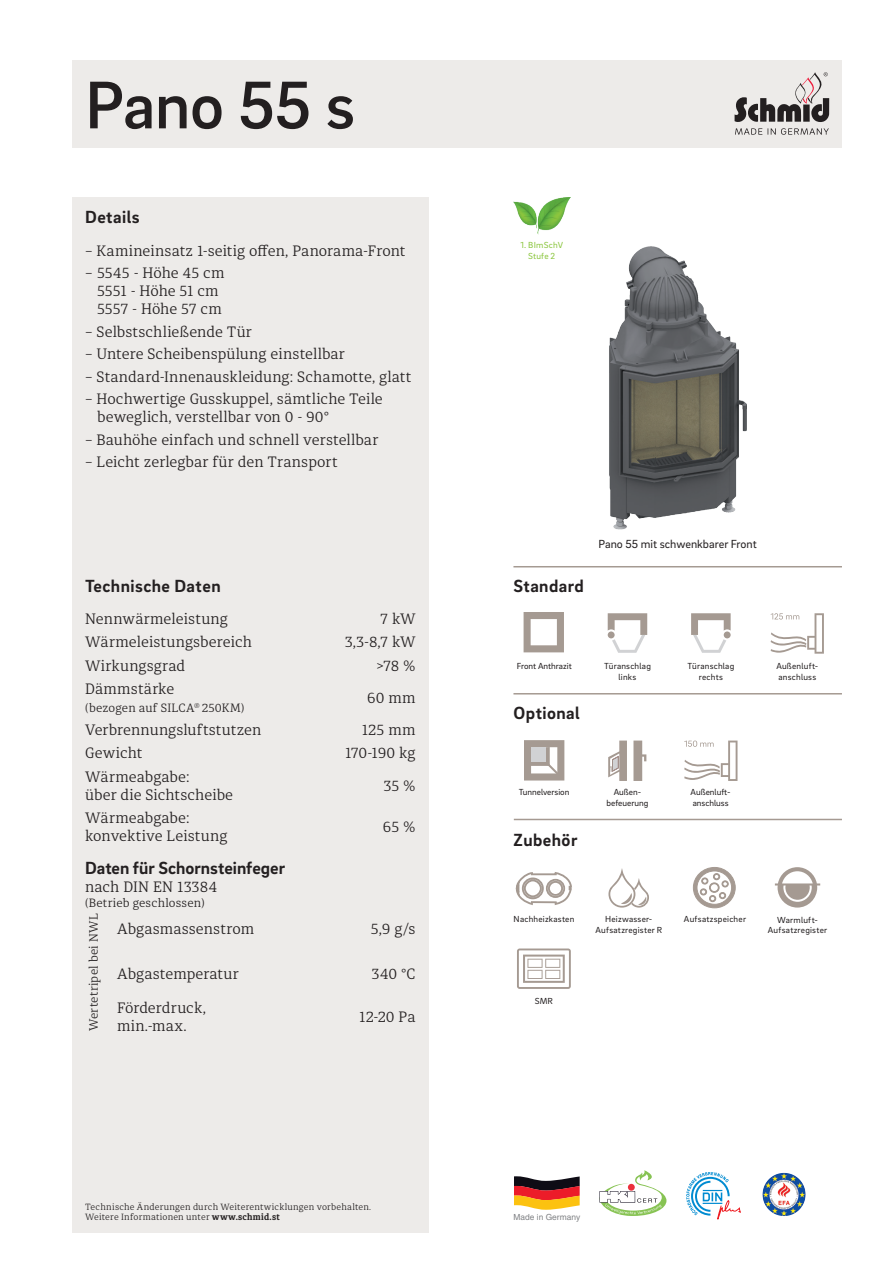
<style>
.page{position:relative;width:893px;height:1263px;background:#fff}
.page>*{position:absolute;margin:0;border:0;box-sizing:border-box;transform-origin:0 0}
.t1{font:500 69px "Brix Sans";letter-spacing:-.01em;color:#231f20}
.t2{font:700 18px "Brix Sans";letter-spacing:.025em;color:#231f20}
.t3{font:700 18px "Brix Sans";color:#231f20}
.t4{font:300 15px/23.4px "Diaria Pro";letter-spacing:.005em;color:#231f20}
.t5{font:300 12px "Diaria Pro";letter-spacing:.015em;color:#231f20}
.t6{font:12px "Brix Sans";color:#231f20}
.t7{font:9px/10.8px "Brix Sans";letter-spacing:.025em;color:#231f20;text-align:center}
.t8{font:300 9px/10.8px "Diaria Pro";letter-spacing:.025em;color:#231f20}
.t9{font:9px/10.8px "Brix Sans";color:#231f20;text-align:center}
.t10{font:9px/10.8px "Brix Sans";letter-spacing:.025em;color:#8bc63e;text-align:center}
.t11{font:8.4px "Helvetica LT Std";color:#808285}
.s1{font-weight:700}
</style>
<div class="page">
<div style="left:72px;top:60px;width:770px;height:87px;background:#edebe9"></div>
<div style="left:72px;top:198px;width:356px;height:1035px;background:#edebe9"></div>
<svg style="left:686px;top:1172px;width:55px;height:48px"></svg>
<img style="left:763px;top:1173px;width:21px;height:15px">
<svg style="left:514px;top:1176px;width:66px;height:34px;background:#b66b3e"></svg>
<svg style="left:599px;top:1170px;width:67px;height:46px"></svg>
<svg style="left:735px;top:72px;width:94px;height:50px"></svg>
<svg style="left:735px;top:128px;width:94px;height:7px"></svg>
<img style="left:513px;top:198px;width:57px;height:36px">
<svg style="left:691px;top:613px;width:40px;height:40px"></svg>
<div style="left:724px;top:631px;width:7px;height:7px;background:#a59a92;border-radius:50%"></div>
<svg style="left:608px;top:613px;width:39px;height:40px"></svg>
<div style="left:608px;top:631px;width:7px;height:7px;background:#a59a92;border-radius:50%"></div>
<img style="left:609px;top:246px;width:138px;height:283px">
<svg style="left:771px;top:613px;width:53px;height:41px"></svg>
<svg style="left:524px;top:612px;width:40px;height:40px"></svg>
<svg style="left:517px;top:948px;width:54px;height:41px"></svg>
<svg style="left:608px;top:740px;width:19px;height:41px"></svg>
<svg style="left:633px;top:740px;width:13px;height:41px"></svg>
<svg style="left:684px;top:740px;width:53px;height:41px"></svg>
<svg style="left:524px;top:740px;width:40px;height:40px"></svg>
<svg style="left:608px;top:868px;width:41px;height:40px"></svg>
<svg style="left:693px;top:867px;width:43px;height:41px"></svg>
<svg style="left:515px;top:872px;width:57px;height:33px"></svg>
<hr style="left:513px;top:566px;width:329px;height:1px;background:#a59a92">
<hr style="left:514px;top:819px;width:328px;height:1px;background:#a59a92">
<hr style="left:513px;top:693px;width:329px;height:1px;background:#a59a92">
<svg style="left:775px;top:867px;width:45px;height:40px"></svg>
<h1 class="t1" style="left:85px;top:60px;width:272px">Pano 55 s</h1>
<p class="t2" style="left:85px;top:205px;width:56px">Details</p>
<p class="t4" style="left:85px;top:239px;width:322px">– Kamineinsatz 1-seitig offen, Panorama-Front</p>
<p class="t4" style="left:97px;top:264px;width:129px;line-height:18px;text-indent:-12px">– 5545 - Höhe 45 cm<br>5551 - Höhe 51 cm<br>5557 - Höhe 57 cm</p>
<p class="t4" style="left:85px;top:320px;width:168px">– Selbstschließende Tür</p>
<p class="t4" style="left:85px;top:342px;width:261px">– Untere Scheibenspülung einstellbar</p>
<p class="t4" style="left:85px;top:365px;width:328px">– Standard-Innenauskleidung: Schamotte, glatt</p>
<p class="t4" style="left:97px;top:390px;width:287px;line-height:18px;text-indent:-12px">– Hochwertige Gusskuppel, sämtliche Teile beweglich, verstellbar von 0 - 90°</p>
<p class="t4" style="left:85px;top:428px;width:295px">– Bauhöhe einfach und schnell verstellbar</p>
<p class="t4" style="left:85px;top:450px;width:254px">– Leicht zerlegbar für den Transport</p>
<p class="t2" style="left:85px;top:574px;width:137px">Technische Daten</p>
<p class="t4" style="left:85px;top:607px;width:168px">Nennwärmeleistung<br>Wärmeleistungsbereich<br>Wirkungsgrad<br>Dämmstärke</p>
<p class="t5" style="left:85px;top:700px;width:161px">(bezogen auf SILCA<sup>®</sup> 250KM)</p>
<p class="t4" style="left:85px;top:718px;width:178px">Verbrennungsluftstutzen<br>Gewicht<br>Wärmeabgabe:</p>
<p class="t4" style="left:85px;top:783px;width:150px">über die Sichtscheibe<br>Wärmeabgabe:</p>
<p class="t4" style="left:85px;top:824px;width:144px">konvektive Leistung</p>
<p class="t3" style="left:85px;top:856px;width:202px">Daten für Schornsteinfeger</p>
<p class="t4" style="left:85px;top:875px;width:133px">nach DIN EN 13384</p>
<p class="t5" style="left:85px;top:895px;width:121px">(Betrieb geschlossen)</p>
<p class="t5" style="left:87px;top:1031px;width:119px;rotate:-90deg">Wertetripel bei NWL</p>
<p class="t4" style="left:117px;top:917px;width:139px">Abgasmassenstrom</p>
<p class="t4" style="left:117px;top:962px;width:123px">Abgastemperatur</p>
<p class="t4" style="left:117px;top:998px;width:90px;line-height:18px">Förderdruck, min.-max.</p>
<p class="t4" style="left:345px;top:607px;width:72px;text-align:right">7 kW<br>3,3-8,7 kW &gt;78 %</p>
<p class="t4" style="left:362px;top:681px;width:55px;line-height:32.2px;text-align:center">60 mm<br>125 mm</p>
<p class="t4" style="left:345px;top:737px;width:72px;line-height:32.2px;text-align:right">170-190 kg<br>35 %</p>
<p class="t4" style="left:383px;top:815px;width:34px">65 %</p>
<p class="t4" style="left:371px;top:917px;width:46px">5,9 g/s</p>
<p class="t4" style="left:371px;top:962px;width:46px">340 °C</p>
<p class="t4" style="left:359px;top:1005px;width:58px">12-20 Pa</p>
<p class="t8" style="left:85px;top:1201px;width:288px">Technische Änderungen durch Weiterentwicklungen vorbehalten.<br>Weitere Informationen unter <span class="s1">www.schmid.st</span></p>
<p class="t10" style="left:520px;top:239px;width:44px">1. BImSchV<br>Stufe 2</p>
<p class="t2" style="left:513px;top:574px;width:72px">Standard</p>
<p class="t6" style="left:599px;top:537px;width:160px">Pano 55 mit schwenkbarer Front</p>
<p class="t9" style="left:517px;top:660px;width:56px">Front Anthrazit</p>
<p class="t2" style="left:514px;top:701px;width:68px">Optional</p>
<p class="t7" style="left:604px;top:660px;width:48px">Türanschlag links</p>
<p class="t7" style="left:687px;top:660px;width:48px">Türanschlag rechts</p>
<p class="t9" style="left:519px;top:786px;width:52px">Tunnelversion</p>
<p class="t2" style="left:514px;top:828px;width:65px">Zubehör</p>
<p class="t9" style="left:606px;top:786px;width:43px">Außen&shy;befeuerung</p>
<p class="t9" style="left:691px;top:786px;width:42px;text-align:left">Außenluft&shy;anschluss</p>
<p class="t7" style="left:776px;top:661px;width:44px;text-align:left">Außenluft&shy;anschluss</p>
<p class="t7" style="left:514px;top:913px;width:62px">Nachheizkasten</p>
<p class="t7" style="left:595px;top:913px;width:68px">Heizwasser-<br>Aufsatzregister R</p>
<p class="t7" style="left:684px;top:913px;width:64px">Aufsatzspeicher</p>
<p class="t7" style="left:768px;top:914px;width:61px">Warmluft-<br>Aufsatzregister</p>
<p class="t7" style="left:535px;top:995px;width:19px">SMR</p>
<p class="t11" style="left:513px;top:1212px;width:68px">Made in Germany</p>
</div>
